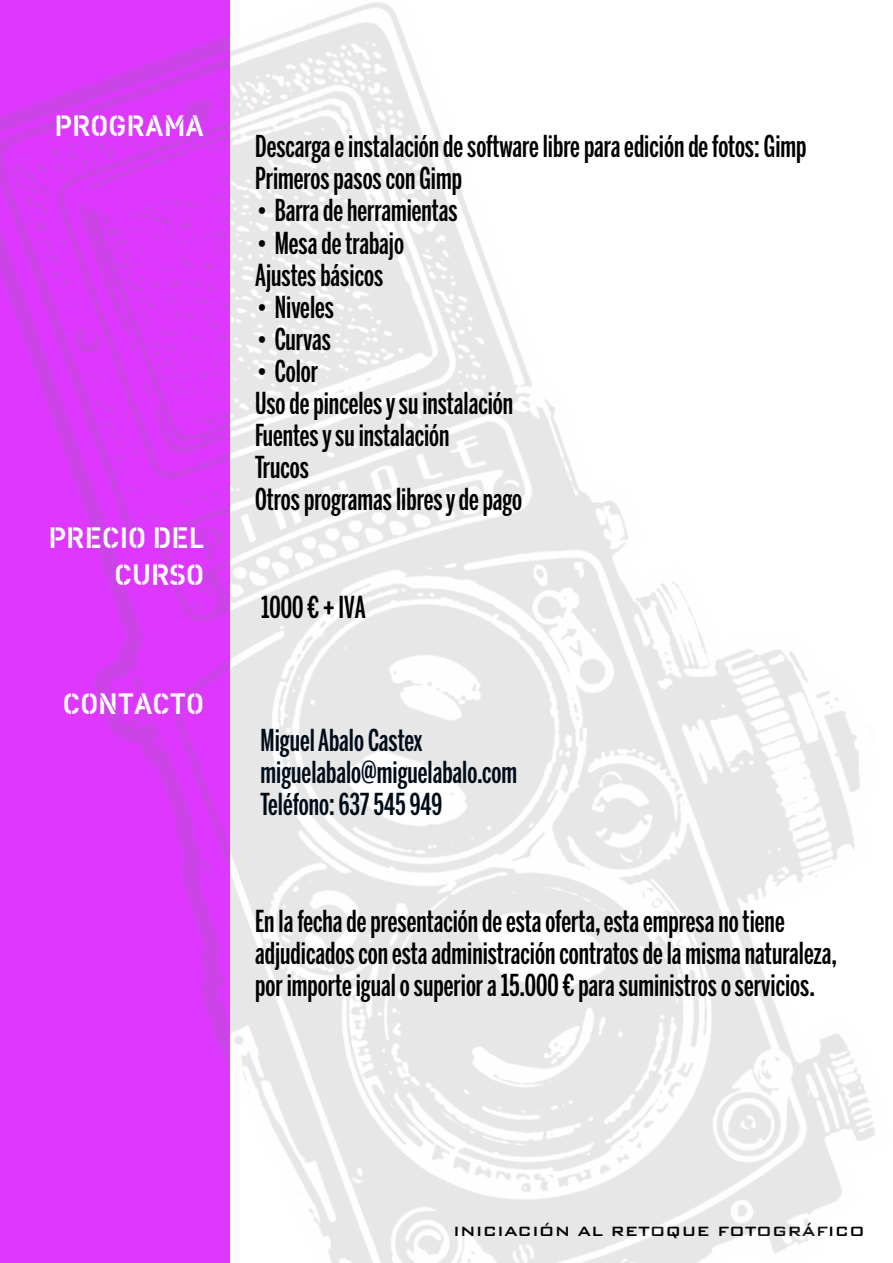
<style>
.page{position:relative;width:893px;height:1263px;background:#fff}
.page>*{position:absolute;margin:0;border:0;box-sizing:border-box;transform-origin:0 0}
.t1{font:500 30px/32.1px "Benton Sans Extra Comp";color:#000}
.t2{font:500 30px/32.1px "Benton Sans Extra Comp";color:#000d19}
.t3{font:30px/36.8px "Vtg Stencil DIN";color:#fff;text-align:right}
.t4{font:30px "Vtg Stencil DIN Alt";color:#fff}
.t5{font:500 18px "Bank Gothic BT";color:#000}
</style>
<div class="page">
<img style="left:0;top:0;width:875px;height:1263px">
<p class="t3" style="left:54px;top:109px;width:151px">PROGRAMA</p>
<p class="t3" style="left:48px;top:522px;width:158px">PRECIO DEL<br>CURSO</p>
<p class="t4" style="left:63px;top:690px;width:143px">CONTACTO</p>
<p class="t1" style="left:255px;top:133px;width:553px">Descarga e instalación de software libre para edición de fotos: Gimp<br>Primeros pasos con Gimp</p>
<p class="t1" style="left:257px;top:197px;width:203px">• Barra de herramientas</p>
<p class="t1" style="left:255px;top:229px;width:150px">• Mesa de trabajo<br>Ajustes básicos</p>
<p class="t1" style="left:257px;top:294px;width:79px">• Niveles</p>
<p class="t1" style="left:257px;top:326px;width:76px">• Curvas</p>
<p class="t1" style="left:255px;top:358px;width:269px">• Color<br>Uso de pinceles y su instalación<br>Fuentes y su instalación<br>Trucos<br>Otros programas libres y de pago</p>
<p class="t1" style="left:261px;top:594px;width:106px">1000 € + IVA</p>
<p class="t2" style="left:261px;top:726px;width:258px">MiguelAbalo Castex miguelabalo@miguelabalo.com<br>Teléfono: 637 545 949</p>
<p class="t1" style="left:255px;top:908px;width:583px">En la fecha de presentación de esta oferta,esta empresa no tiene adjudicados con esta administración contratos de la misma naturaleza, por importe igual o superior a15.000 € para suministros o servicios.</p>
<p class="t5" style="left:453px;top:1222px;width:413px">INICIACIÓN AL RETOQUE FOTOGRÁFICO</p>
</div>
